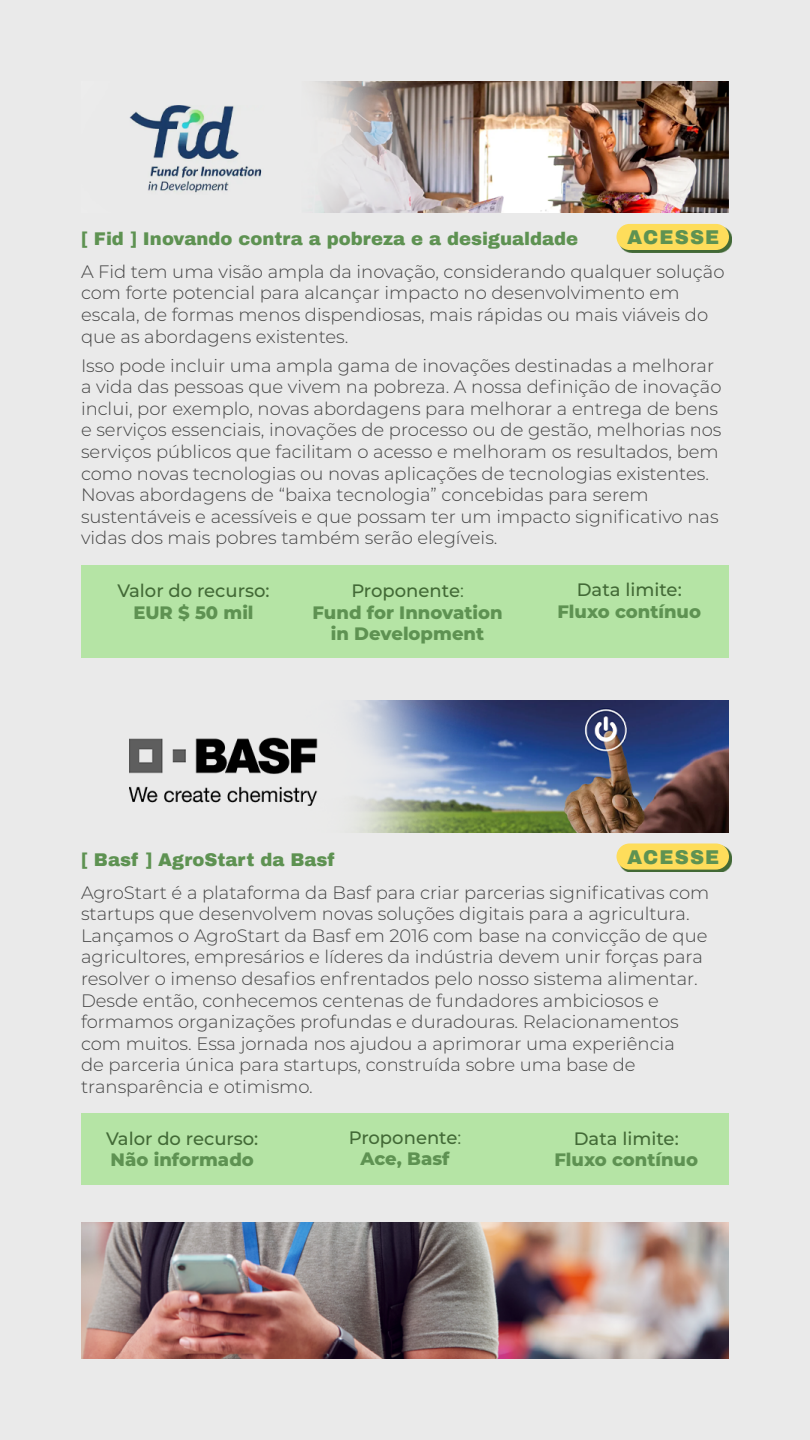
<style>
.page{position:relative;width:810px;height:1440px;background:#eaeaea}
.page>*{position:absolute;margin:0;border:0;box-sizing:border-box;transform-origin:0 0}
.t1{font:900 19.5px "Archivo";letter-spacing:.06em;color:#5e9252}
.t2{font:300 18px/21.6px "Montserrat";color:#444}
.t3{font:800 18px/21.6px "Montserrat";color:#5e9252;text-align:center}
.t4{font:500 18px/21.6px "Montserrat";color:#426936;text-align:center}
.t5{font:900 18px "Archivo";color:#5e9252}
.s1{font-weight:500;color:#426936}
.s2{font-weight:400;color:#426936}
.s3{font-weight:400}
.s4{font-weight:800;color:#5e9252}
</style>
<div class="page">
<img style="left:129px;top:81px;width:600px;height:132px">
<img style="left:129px;top:701px;width:600px;height:132px">
<div style="left:81px;top:566px;width:648px;height:92px;background:#b5e4a5"></div>
<div style="left:81px;top:1113px;width:648px;height:71px;background:#b5e4a5"></div>
<svg style="left:618px;top:226px;width:114px;height:27px"></svg>
<div style="left:617px;top:224px;width:112px;height:26px;background:#fedd5b;border-radius:13px"></div>
<svg style="left:618px;top:845px;width:114px;height:27px"></svg>
<div style="left:617px;top:844px;width:112px;height:26px;background:#fedd5b;border-radius:13px"></div>
<img style="left:81px;top:1222px;width:648px;height:137px">
<p class="t5" style="left:81px;top:228px;width:499px">[ Fid ] Inovando contra a pobreza e a desigualdade</p>
<p class="t1" style="left:627px;top:225px;width:94px">ACESSE</p>
<p class="t2" style="left:81px;top:260px;width:645px">A Fid tem uma visão ampla da inovação, considerando qualquer solução com forte potencial para alcançar impacto no desenvolvimento em escala, de formas menos dispendiosas, mais rápidas ou mais viáveis do que as abordagens existentes.</p>
<p class="t2" style="left:81px;top:354px;width:642px">Isso pode incluir uma ampla gama de inovações destinadas a melhorar a vida das pessoas que vivem na pobreza. A nossa definição de inovação inclui, por exemplo, novas abordagens para melhorar a entrega de bens e serviços essenciais, inovações de processo ou de gestão, melhorias nos serviços públicos que facilitam o acesso e melhoram os resultados, bem como novas tecnologias ou novas aplicações de tecnologias existentes.<br>Novas abordagens de “baixa tecnologia” concebidas para serem sustentáveis e acessíveis e que possam ter um impacto significativo nas vidas dos mais pobres também serão elegíveis.</p>
<p class="t4" style="left:117px;top:579px;width:154px">Valor do recurso:</p>
<p class="t3" style="left:133px;top:600px;width:122px">EUR $ 50 mil</p>
<p class="t3" style="left:313px;top:579px;width:192px"><span class="s1">Proponente</span><span class="s2">:<br></span>Fund for Innovation in Development</p>
<p class="t4" style="left:577px;top:579px;width:107px">Data limite:</p>
<p class="t3" style="left:557px;top:600px;width:145px">Fluxo contínuo</p>
<p class="t5" style="left:81px;top:848px;width:255px">[ Basf ] AgroStart da Basf</p>
<p class="t1" style="left:627px;top:845px;width:94px">ACESSE</p>
<p class="t2" style="left:81px;top:881px;width:630px">AgroStart é a plataforma da Basf para criar parcerias significativas com startups que desenvolvem novas soluções digitais para a agricultura.<br>Lançamos o AgroStart da Basf em 2016 com base na convicção de que agricultores, empresários e líderes da indústria devem unir forças para resolver o imenso desafios enfrentados pelo nosso sistema alimentar.<br>Desde então, conhecemos centenas de fundadores ambiciosos e formamos organizações profundas e duradouras. Relacionamentos com muitos. Essa jornada nos ajudou a aprimorar uma experiência<br>de parceria única para startups, construída sobre uma base de transparência e otimismo.</p>
<p class="t4" style="left:106px;top:1127px;width:154px">Valor do recurso:</p>
<p class="t3" style="left:111px;top:1148px;width:145px">Não informado</p>
<p class="t4" style="left:349px;top:1126px;width:114px">Proponente<span class="s3">:<br></span><span class="s4">Ace, Basf</span></p>
<p class="t4" style="left:574px;top:1127px;width:107px">Data limite:</p>
<p class="t3" style="left:554px;top:1148px;width:145px">Fluxo contínuo</p>
</div>
